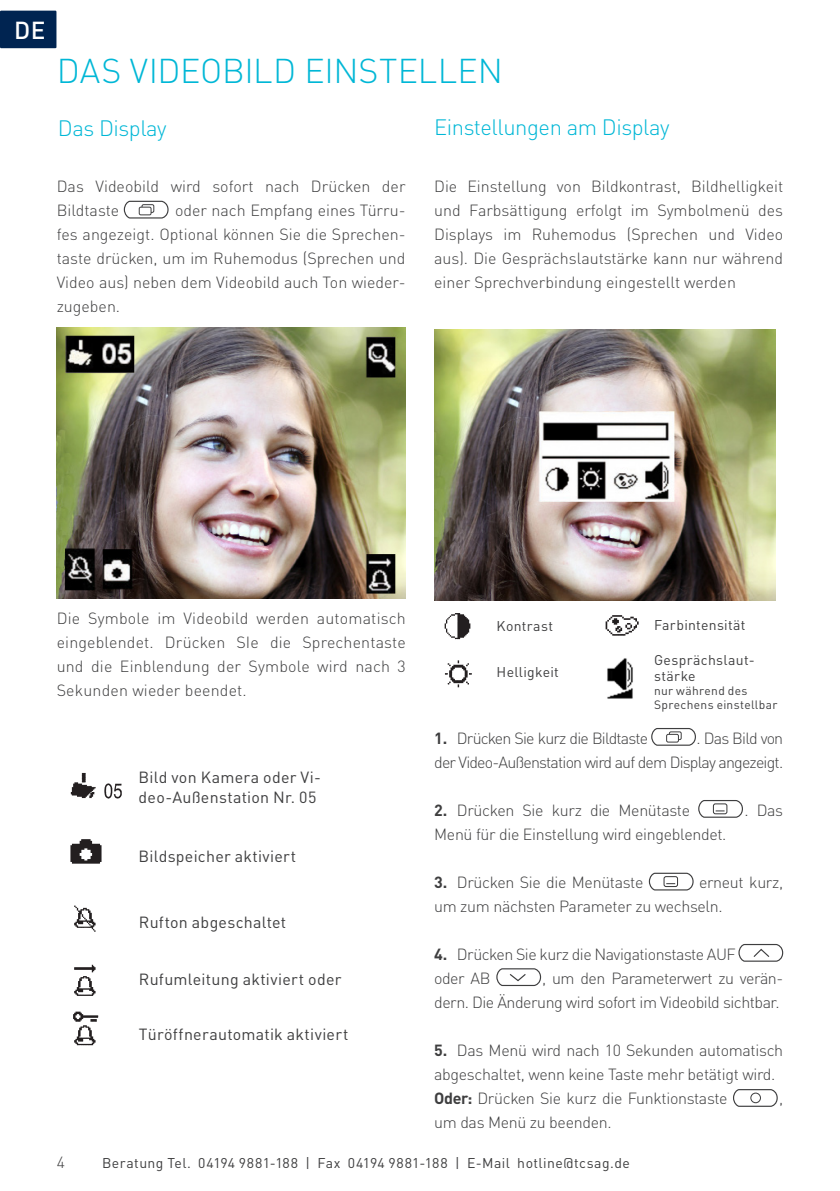
<style>
.page{position:relative;width:840px;height:1191px;background:#fff}
.page>*{position:absolute;margin:0;border:0;box-sizing:border-box;transform-origin:0 0}
.t1{font:300 34px "DIN Pro";letter-spacing:-.005em;color:#00b7d6}
.t2{font:500 24.2px "DIN Pro";color:#fff}
.t3{font:300 22px "DIN Pro";letter-spacing:-.02em;color:#00b7d6}
.t4{font:300 16px/24px "DIN Pro";letter-spacing:-.02em;color:#3e3e3f;text-align:justify}
.t5{font:16px/20px "DIN Pro";letter-spacing:.015em;color:#3e3e3f}
.t6{font:300 16px/24px "DIN Pro";letter-spacing:-.05em;color:#3e3e3f;text-align:right}
.t7{font:300 16px/24px "DIN Pro";color:#3e3e3f}
.t8{font:14px "DIN Pro";letter-spacing:.025em;color:#3e3e3f}
.t9{font:12px/14.4px "DIN Pro";letter-spacing:.03em;color:#3e3e3f}
.s1{font-weight:700}
</style>
<div class="page">
<div style="left:0;top:11px;width:56px;height:37px;background:#002451"></div>
<svg style="left:123px;top:200px;width:46px;height:19px"></svg>
<div style="left:141px;top:204px;width:13px;height:9px;border:1px solid #3e3e3f;border-radius:2px"></div>
<div style="left:139px;top:207px;width:12px;height:8px;background:#fff;border-radius:2px"></div>
<div style="left:139px;top:207px;width:12px;height:8px;border:1px solid #3e3e3f;border-radius:2px"></div>
<img style="left:57px;top:328px;width:348px;height:271px">
<img style="left:70px;top:772px;width:52px;height:27px">
<img style="left:73px;top:905px;width:26px;height:141px">
<img style="left:70px;top:839px;width:32px;height:25px">
<svg style="left:651px;top:728px;width:45px;height:18px"></svg>
<div style="left:668px;top:731px;width:13px;height:9px;border:1px solid #3e3e3f;border-radius:2px"></div>
<div style="left:666px;top:734px;width:12px;height:8px;background:#fff;border-radius:2px"></div>
<div style="left:665px;top:734px;width:13px;height:8px;border:1px solid #3e3e3f;border-radius:2px"></div>
<svg style="left:698px;top:800px;width:45px;height:18px"></svg>
<svg style="left:648px;top:872px;width:45px;height:19px"></svg>
<svg style="left:738px;top:943px;width:45px;height:19px"></svg>
<svg style="left:496px;top:968px;width:45px;height:18px"></svg>
<svg style="left:733px;top:1089px;width:44px;height:18px"></svg>
<div style="left:750px;top:1092px;width:10px;height:11px;border:1px solid #3e3e3f;border-radius:50%"></div>
<img style="left:434px;top:329px;width:341px;height:271px">
<img style="left:444px;top:613px;width:27px;height:27px">
<img style="left:607px;top:658px;width:26px;height:41px">
<img style="left:594px;top:600px;width:51px;height:36px">
<img style="left:444px;top:660px;width:28px;height:28px">
<h2 class="t2" style="left:14px;top:10px;width:33px">DE</h2>
<h1 class="t1" style="left:57px;top:44px;width:447px">DAS VIDEOBILD EINSTELLEN</h1>
<h3 class="t3" style="left:58px;top:111px;width:110px">Das Display</h3>
<h3 class="t3" style="left:434px;top:110px;width:237px">Einstellungen am Display</h3>
<p class="t7" style="left:57px;top:173px;width:350px">Das Videobild wird sofort nach Drücken der<br>Bildtaste</p>
<p class="t4" style="left:434px;top:173px;width:350px">Die Einstellung von Bildkontrast, Bildhelligkeit und Farbsättigung erfolgt im Symbolmenü des Displays im Ruhemodus (Sprechen und Video aus). Die Gesprächslautstärke kann nur während einer Sprechverbindung eingestellt werden</p>
<p class="t4" style="left:57px;top:197px;width:350px;text-indent:118px">oder nach Empfang eines Türru&shy;fes angezeigt. Optional können Sie die Sprechen&shy;taste drücken, um im Ruhemodus (Sprechen und Video aus) neben dem Videobild auch Ton wieder&shy;zugeben.</p>
<p class="t4" style="left:57px;top:605px;width:350px">Die Symbole im Videobild werden automatisch eingeblendet. Drücken SIe die Sprechentaste und die Einblendung der Symbole wird nach 3<br>Sekunden wieder beendet.</p>
<p class="t5" style="left:138px;top:765px;width:184px">Bild von Kamera oder Vi&shy;deo-Außenstation Nr. 05</p>
<p class="t5" style="left:138px;top:844px;width:159px">Bildspeicher aktiviert</p>
<p class="t5" style="left:139px;top:910px;width:149px">Rufton abgeschaltet</p>
<p class="t5" style="left:139px;top:967px;width:204px">Rufumleitung aktiviert oder</p>
<p class="t5" style="left:139px;top:1022px;width:211px">Türöffnerautomatik aktiviert</p>
<p class="t8" style="left:496px;top:614px;width:58px">Kontrast</p>
<p class="t8" style="left:653px;top:613px;width:93px">Farbintensität</p>
<p class="t8" style="left:653px;top:649px;width:102px">Gesprächslaut-</p>
<p class="t8" style="left:496px;top:661px;width:64px">Helligkeit</p>
<p class="t8" style="left:653px;top:665px;width:43px">stärke</p>
<p class="t9" style="left:653px;top:682px;width:125px">nur während des<br>Sprechens einstellbar</p>
<p class="t6" style="left:434px;top:725px;width:215px"><span class="s1">1.</span> Drücken Sie kurz die Bildtaste</p>
<p class="t6" style="left:434px;top:725px;width:350px">. Das Bild von<br>der Video-Außenstation wird auf dem Display angezeigt.</p>
<p class="t4" style="left:434px;top:797px;width:257px"><span class="s1">2.</span> Drücken Sie kurz die Menütaste</p>
<p class="t4" style="left:744px;top:797px;width:40px">. Das</p>
<p class="t4" style="left:434px;top:821px;width:294px">Menü für die Einstellung wird eingeblendet.</p>
<p class="t4" style="left:434px;top:869px;width:211px"><span class="s1">3.</span> Drücken Sie die Menütaste</p>
<p class="t4" style="left:434px;top:869px;width:350px;text-indent:265px">erneut kurz, um zum nächsten Parameter zu wechseln.</p>
<p class="t4" style="left:434px;top:941px;width:303px"><span class="s1">4.</span> Drücken Sie kurz die Navigationstaste AUF oder AB</p>
<p class="t4" style="left:434px;top:965px;width:350px;text-align:right">, um den Parameterwert zu verän-<br>dern. Die Änderung wird sofort im Videobild sichtbar.</p>
<p class="t4" style="left:434px;top:1037px;width:350px;text-align:left"><span class="s1">5.</span> Das Menü wird nach 10 Sekunden automatisch abgeschaltet, wenn keine Taste mehr betätigt wird.<br><span class="s1">Oder:</span> Drücken Sie kurz die Funktionstaste</p>
<p class="t4" style="left:778px;top:1085px;width:6px">,</p>
<p class="t4" style="left:434px;top:1109px;width:179px">um das Menü zu beenden.</p>
<p class="t4" style="left:57px;top:1149px;width:10px">4</p>
<p class="t8" style="left:102px;top:1152px;width:529px">Beratung Tel. 04194 9881-188 | Fax 04194 9881-188 | E-Mail hotline@tcsag.de</p>
</div>
